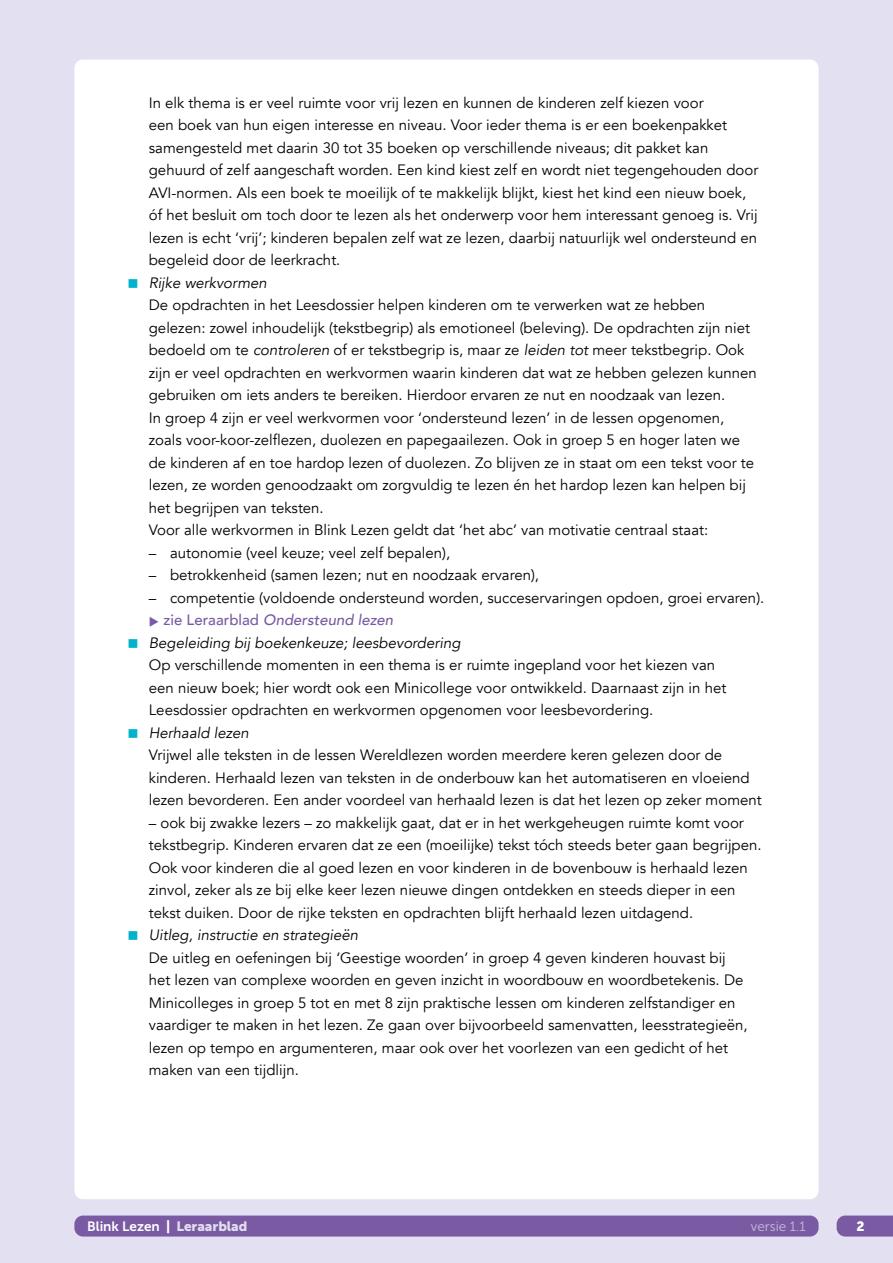
<style>
.page{position:relative;width:893px;height:1263px;background:#e3e1f1}
.page>*{position:absolute;margin:0;border:0;box-sizing:border-box;transform-origin:0 0}
.t1{font:15px/22.5px "Avenir";color:#000}
.t2{font:italic 500 15px "Avenir";color:#7a5ba3}
.t3{font:13.5px "Museo Sans 700";color:#fff}
.t4{font:13.5px "Museo Sans 300";color:#c7bcde}
.t5{font:13.5px "Museo Sans 900";color:#fff}
.s1{color:#00b3cc}
.s2{font-style:italic}
.s3{font-style:normal}
.s4{font-family:"Museo Sans 900"}
.s5{font-family:"Museo Sans 900";color:#e2ddef}
</style>
<div class="page">
<div style="left:74px;top:60px;width:745px;height:1139px;background:#fff;border-radius:9px"></div>
<div style="left:74px;top:1215px;width:745px;height:21px;background:#7a5ba3;border-radius:9px"></div>
<svg style="left:837px;top:1215px;width:56px;height:21px"></svg>
<p class="t1" style="left:149px;top:91px;width:611px">In elk thema is er veel ruimte voor vrij lezen en kunnen de kinderen zelf kiezen voor<br>een boek van hun eigen interesse en niveau. Voor ieder thema is er een boekenpakket samengesteld met daarin 30 tot 35 boeken op verschillende niveaus; dit pakket kan gehuurd of zelf aangeschaft worden. Een kind kiest zelf en wordt niet tegengehouden door AVI-normen. Als een boek te moeilijk of te makkelijk blijkt, kiest het kind een nieuw boek, óf het besluit om toch door te lezen als het onderwerp voor hem interessant genoeg is. Vrij lezen is echt ‘vrij’; kinderen bepalen zelf wat ze lezen, daarbij natuurlijk wel ondersteund en begeleid door de leerkracht.</p>
<p class="t1" style="left:149px;top:271px;width:609px;text-indent:-21px"><span class="s1">■</span> <span class="s2">Rijke werkvormen<br></span>De opdrachten in het Leesdossier helpen kinderen om te verwerken wat ze hebben gelezen: zowel inhoudelijk (tekstbegrip) als emotioneel (beleving). De opdrachten zijn niet bedoeld om te <span class="s2">controleren</span> of er tekstbegrip is, maar ze <span class="s2">leiden tot</span> meer tekstbegrip. Ook zijn er veel opdrachten en werkvormen waarin kinderen dat wat ze hebben gelezen kunnen gebruiken om iets anders te bereiken. Hierdoor ervaren ze nut en noodzaak van lezen.<br>In groep 4 zijn er veel werkvormen voor ‘ondersteund lezen’ in de lessen opgenomen, zoals voor-koor-zelflezen, duolezen en papegaailezen. Ook in groep 5 en hoger laten we de kinderen af en toe hardop lezen of duolezen. Zo blijven ze in staat om een tekst voor te lezen, ze worden genoodzaakt om zorgvuldig te lezen én het hardop lezen kan helpen bij het begrijpen van teksten.<br>Voor alle werkvormen in Blink Lezen geldt dat ‘het abc’ van motivatie centraal staat:</p>
<p class="t1" style="left:149px;top:541px;width:303px">– autonomie (veel keuze; veel zelf bepalen),</p>
<p class="t1" style="left:149px;top:564px;width:392px">– betrokkenheid (samen lezen; nut en noodzaak ervaren),</p>
<p class="t1" style="left:149px;top:586px;width:617px">– competentie (voldoende ondersteund worden, succeservaringen opdoen, groei ervaren).</p>
<p class="t2" style="left:149px;top:611px;width:246px">◆ <span class="s3">zie Leraarblad</span> Ondersteund lezen</p>
<p class="t1" style="left:149px;top:631px;width:579px;text-indent:-21px"><span class="s1">■</span> <span class="s2">Begeleiding bij boekenkeuze; leesbevordering<br></span>Op verschillende momenten in een thema is er ruimte ingepland voor het kiezen van een nieuw boek; hier wordt ook een Minicollege voor ontwikkeld. Daarnaast zijn in het Leesdossier opdrachten en werkvormen opgenomen voor leesbevordering.</p>
<p class="t1" style="left:149px;top:721px;width:614px;text-indent:-21px"><span class="s1">■</span> <span class="s2">Herhaald lezen<br></span>Vrijwel alle teksten in de lessen Wereldlezen worden meerdere keren gelezen door de kinderen. Herhaald lezen van teksten in de onderbouw kan het automatiseren en vloeiend lezen bevorderen. Een ander voordeel van herhaald lezen is dat het lezen op zeker moment</p>
<p class="t1" style="left:149px;top:811px;width:614px">– ook bij zwakke lezers – zo makkelijk gaat, dat er in het werkgeheugen ruimte komt voor tekstbegrip. Kinderen ervaren dat ze een (moeilijke) tekst tóch steeds beter gaan begrijpen.<br>Ook voor kinderen die al goed lezen en voor kinderen in de bovenbouw is herhaald lezen zinvol, zeker als ze bij elke keer lezen nieuwe dingen ontdekken en steeds dieper in een tekst duiken. Door de rijke teksten en opdrachten blijft herhaald lezen uitdagend.</p>
<p class="t1" style="left:149px;top:924px;width:600px;text-indent:-21px"><span class="s1">■</span> <span class="s2">Uitleg, instructie en strategieën<br></span>De uitleg en oefeningen bij ‘Geestige woorden’ in groep 4 geven kinderen houvast bij het lezen van complexe woorden en geven inzicht in woordbouw en woordbetekenis. De Minicolleges in groep 5 tot en met 8 zijn praktische lessen om kinderen zelfstandiger en vaardiger te maken in het lezen. Ze gaan over bijvoorbeeld samenvatten, leesstrategieën, lezen op tempo en argumenteren, maar ook over het voorlezen van een gedicht of het maken van een tijdlijn.</p>
<p class="t3" style="left:87px;top:1218px;width:162px">Blink Lezen <span class="s4">|</span> <span class="s5">Leraarblad</span></p>
<p class="t4" style="left:751px;top:1219px;width:56px">versie 1.1</p>
<p class="t5" style="left:856px;top:1218px;width:10px">2</p>
</div>
